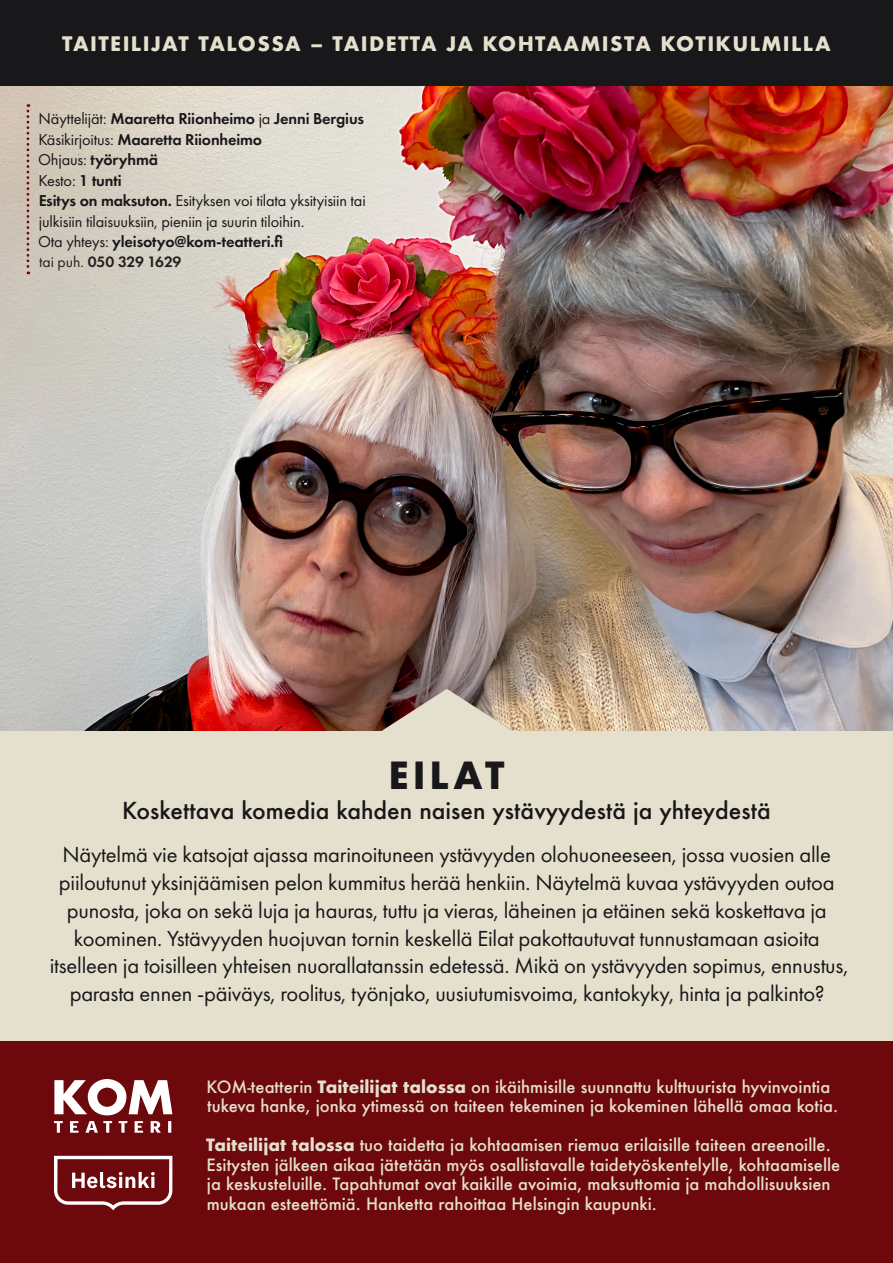
<style>
.page{position:relative;width:893px;height:1263px;background:#fff}
.page>*{position:absolute;margin:0;border:0;box-sizing:border-box;transform-origin:0 0}
.t1{font:700 36.45px "Futura";letter-spacing:.1em;color:#181719}
.t2{font:500 22.8px "Futura";color:#181719}
.t3{font:22.65px/27.9px "Futura PT";letter-spacing:-.01em;color:#181719;text-align:center}
.t4{font:700 19.5px "Futura";letter-spacing:.07em;color:#e5e0ce}
.t5{font:500 16.5px/19.5px "Futura";color:#e5e0ce}
.t6{font:16.35px/20.4px "Futura PT";letter-spacing:-.01em;color:#181719}
.t7{font:600 16.35px "Futura PT";letter-spacing:-.01em;color:#181719}
.t8{font:600 15.6px "Futura PT";letter-spacing:-.025em;color:#231f20}
.s1{font-weight:400}
.s2{font-weight:600}
.s3{font-weight:700}
</style>
<div class="page">
<div style="left:0;top:731px;width:893px;height:311px;background:#e5e0ce"></div>
<img style="left:0;top:85px;width:893px;height:646px">
<svg style="left:382px;top:689px;width:130px;height:42px;background:#afa092"></svg>
<div style="left:0;top:1042px;width:893px;height:221px;background:#6d080c"></div>
<div style="left:0;top:0;width:893px;height:85px;background:#181719"></div>
<svg style="left:54px;top:1079px;width:118px;height:54px"></svg>
<svg style="left:54px;top:1156px;width:118px;height:54px"></svg>
<svg style="left:27px;top:104px;width:2px;height:170px"></svg>
<p class="t4" style="left:62px;top:29px;width:770px">TAITEILIJAT TALOSSA – TAIDETTA JA KOHTAAMISTA KOTIKULMILLA</p>
<p class="t7" style="left:39px;top:109px;width:327px"><span class="s1">Näyttelijät:</span> Maaretta Riionheimo <span class="s1">ja</span> Jenni Bergius</p>
<p class="t7" style="left:39px;top:129px;width:225px"><span class="s1">Käsikirjoitus:</span> Maaretta Riionheimo</p>
<p class="t7" style="left:38px;top:150px;width:121px"><span class="s1">Ohjaus:</span> työryhmä</p>
<p class="t6" style="left:39px;top:170px;width:85px">Kesto: <span class="s2">1 tunti</span></p>
<p class="t6" style="left:38px;top:190px;width:329px"><span class="s2">Esitys on maksuton.</span> Esityksen voi tilata yksityisiin tai julkisiin tilaisuuksiin, pieniin ja suurin tiloihin.<br>Ota yhteys: <span class="s2">yleisotyo@kom-teatteri.fi</span></p>
<p class="t8" style="left:39px;top:252px;width:144px"><span class="s1">tai puh.</span> 050 329 1629</p>
<p class="t1" style="left:388px;top:749px;width:118px">EILAT</p>
<p class="t2" style="left:122px;top:795px;width:650px">Koskettava komedia kahden naisen ystävyydestä ja yhteydestä</p>
<p class="t3" style="left:50px;top:840px;width:800px">Näytelmä vie katsojat ajassa marinoituneen ystävyyden olohuoneeseen, jossa vuosien alle piiloutunut yksinjäämisen pelon kummitus herää henkiin. Näytelmä kuvaa ystävyyden outoa punosta, joka on sekä luja ja hauras, tuttu ja vieras, läheinen ja etäinen sekä koskettava ja koominen. Ystävyyden huojuvan tornin keskellä Eilat pakottautuvat tunnustamaan asioita itselleen ja toisilleen yhteisen nuorallatanssin edetessä. Mikä on ystävyyden sopimus, ennustus, parasta ennen -päiväys, roolitus, työnjako, uusiutumisvoima, kantokyky, hinta ja palkinto?</p>
<p class="t5" style="left:207px;top:1076px;width:633px">KOM-teatterin <span class="s3">Taiteilijat talossa</span> on ikäihmisille suunnattu kulttuurista hyvinvointia tukeva hanke, jonka ytimessä on taiteen tekeminen ja kokeminen lähellä omaa kotia.</p>
<p class="t5" style="left:206px;top:1135px;width:636px"><span class="s3">Taiteilijat talossa</span> tuo taidetta ja kohtaamisen riemua erilaisille taiteen areenoille.<br>Esitysten jälkeen aikaa jätetään myös osallistavalle taidetyöskentelylle, kohtaamiselle ja keskusteluille. Tapahtumat ovat kaikille avoimia, maksuttomia ja mahdollisuuksien mukaan esteettömiä. Hanketta rahoittaa Helsingin kaupunki.</p>
</div>
